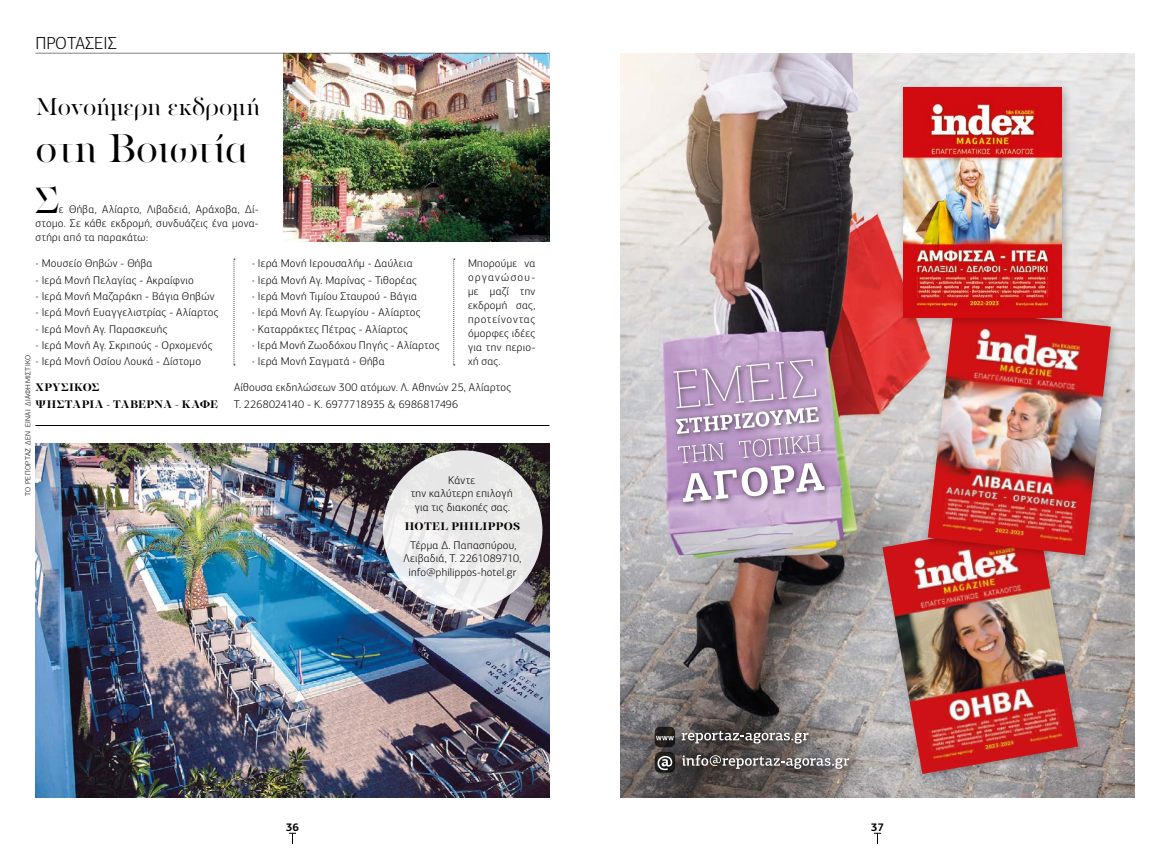
<style>
.page{position:relative;width:1170px;height:851px;background:#fff}
.page>*{position:absolute;margin:0;border:0;box-sizing:border-box;transform-origin:0 0}
.t1{font:41.25px "PF Regal Finesse Pro";letter-spacing:-.015em;color:#000}
.t2{font:37.5px "PF Regal Finesse Pro";color:#000}
.t3{font:25px "PF Regal Finesse Pro";letter-spacing:-.01em;color:#000}
.t4{font:300 17.5px "PF Centro Sans Pro";color:#000}
.t5{font:300 11.25px/14px "PF Centro Sans Pro";letter-spacing:.025em;color:#000;text-align:justify}
.t6{font:700 11.25px/16.4px "PF Regal Display Pro";letter-spacing:.03em;color:#000}
.t7{font:700 11.25px "PF Centro Sans Pro";color:#000}
.t8{font:300 7.5px "PF Centro Sans Pro";letter-spacing:.05em;color:#000}
.s1{color:#9d9d9c}
</style>
<div class="page">
<img style="left:283px;top:54px;width:266px;height:187px">
<img style="left:35px;top:443px;width:514px;height:354px">
<img style="left:620px;top:53px;width:514px;height:744px">
<img style="left:873px;top:511px;width:217px;height:275px">
<img style="left:882px;top:520px;width:195px;height:253px">
<img style="left:918px;top:300px;width:205px;height:268px">
<img style="left:927px;top:309px;width:183px;height:246px">
<img style="left:894px;top:79px;width:180px;height:251px">
<img style="left:903px;top:88px;width:158px;height:229px">
<img style="left:675px;top:724px;width:142px;height:24px">
<svg style="left:681px;top:731px;width:127px;height:12px;background:#7c7977"></svg>
<svg style="left:654px;top:726px;width:21px;height:21px"></svg>
<svg style="left:656px;top:735px;width:17px;height:5px"></svg>
<img style="left:675px;top:748px;width:183px;height:29px">
<svg style="left:682px;top:754px;width:167px;height:14px;background:#7c7877"></svg>
<svg style="left:654px;top:752px;width:21px;height:20px"></svg>
<svg style="left:657px;top:755px;width:15px;height:15px"></svg>
<img style="left:667px;top:353px;width:166px;height:157px">
<svg style="left:673px;top:359px;width:151px;height:143px;background:#bba2c4"></svg>
<svg style="left:289px;top:832px;width:7px;height:11px"></svg>
<svg style="left:874px;top:832px;width:7px;height:11px"></svg>
<svg style="left:234px;top:259px;width:1px;height:106px"></svg>
<svg style="left:453px;top:259px;width:2px;height:106px"></svg>
<hr style="left:35px;top:425px;width:514px;height:1px;background:#000">
<div style="left:383px;top:450px;width:159px;height:159px;background:linear-gradient(to right,#ededee,#eaeae9);border-radius:50%"></div>
<hr style="left:35px;top:53px;width:514px;height:1px;background:#000">
<h3 class="t4" style="left:35px;top:33px;width:83px">ΠΡΟΤΑΣΕΙ Σ</h3>
<h3 class="t3" style="left:35px;top:92px;width:227px">Μονοήμερη εκδρομή</h3>
<h1 class="t1" style="left:35px;top:125px;width:214px">στη Βοιωτία</h1>
<h2 class="t2" style="left:35px;top:178px;width:25px">Σ</h2>
<p class="t5" style="left:35px;top:202px;width:225px;text-indent:23px">ε Θήβα, Αλίαρτο, Λιβαδειά, Αράχοβα, Δί&shy;στομο. Σε κάθε εκδρομή, συνδυάζεις ένα μονα&shy;στήρι από τα παρακάτω:</p>
<p class="t5" style="left:35px;top:256px;width:118px"><span class="s1">•</span> Μουσείο Θηβών - Θήβα</p>
<p class="t5" style="left:35px;top:273px;width:160px"><span class="s1">•</span> Ι ερά Μονή Πελαγίας - Ακραίφνιο</p>
<p class="t5" style="left:35px;top:289px;width:180px"><span class="s1">•</span> Ι ερά Μονή Μαζαράκη - Βάγια Θηβών</p>
<p class="t5" style="left:35px;top:305px;width:185px"><span class="s1">•</span> Ι ερά Μονή Ευαγγελιστρίας - Αλίαρτος</p>
<p class="t5" style="left:35px;top:322px;width:133px"><span class="s1">•</span> Ι ερά Μονή Αγ. Παρασκευής</p>
<p class="t5" style="left:35px;top:338px;width:179px"><span class="s1">•</span> Ι ερά Μονή Αγ. Σκριπούς - Ορχομενός</p>
<p class="t5" style="left:35px;top:354px;width:167px"><span class="s1">•</span> Ι ερά Μονή Οσίου Λουκά - Δίστομο</p>
<p class="t5" style="left:468px;top:256px;width:69px">Μπορούμε να οργανώσου&shy;με μαζί την εκδρομή σας, προτείνοντας όμορφες ιδέες για την περιο&shy;χή σας.</p>
<p class="t5" style="left:252px;top:256px;width:162px"><span class="s1">•</span> Ι ερά Μονή Ι ερουσαλήμ - Δαύλεια</p>
<p class="t5" style="left:252px;top:273px;width:167px"><span class="s1">•</span> Ι ερά Μονή Αγ. Μαρίνας - Τιθορέας</p>
<p class="t5" style="left:252px;top:289px;width:167px"><span class="s1">•</span> Ι ερά Μονή Τιμίου Σταυρού - Βάγια</p>
<p class="t5" style="left:252px;top:305px;width:170px"><span class="s1">•</span> Ι ερά Μονή Αγ. Γεωργίου - Αλίαρτος</p>
<p class="t5" style="left:252px;top:322px;width:158px"><span class="s1">•</span> Καταρράκτες Πέτρας - Αλίαρτος</p>
<p class="t5" style="left:252px;top:338px;width:189px"><span class="s1">•</span> Ι ερά Μονή Ζωοδόχου Πηγής - Αλίαρτος</p>
<p class="t5" style="left:252px;top:354px;width:134px"><span class="s1">•</span> Ι ερά Μονή Σαγματά - Θήβα</p>
<p class="t8" style="left:24px;top:496px;width:142px;rotate:-90deg">ΤΟ ΡΕΠΟΡΤΆΖ ΔΕΝ ΕΊΝΑΙ ΔΙΑΦΗΜΙΣΤΙ ΚΌ</p>
<p class="t6" style="left:36px;top:379px;width:183px">ΧΡΥΣΙΚΌΣ<br>ΨΗΣΤΑΡΙΆ - ΤΑΒΈΡΝΑ - ΚΑΦΈ</p>
<p class="t5" style="left:234px;top:379px;width:279px;line-height:16.4px">Αίθουσα εκδηλώσεων 300 ατόμων. Λ. Αθηνών 25, Αλίαρτος<br>Τ. 2268024140 - Κ. 6977718935 &amp; 6986817496</p>
<p class="t5" style="left:411px;top:473px;width:103px;line-height:13.5px;text-align:center">Κάντε<br>την καλύτερη επιλογή για τις διακοπές σας.</p>
<p class="t6" style="left:404px;top:518px;width:117px">HOTEL PHILIPPOS</p>
<p class="t5" style="left:403px;top:538px;width:119px;line-height:13.5px;text-align:center">Τέρμα Δ. Παπασπύρου,<br>Λειβαδιά, Τ. 2261089710, info@philippos-hotel.gr</p>
<p class="t7" style="left:286px;top:820px;width:15px">36</p>
<p class="t7" style="left:870px;top:820px;width:15px">37</p>
</div>
